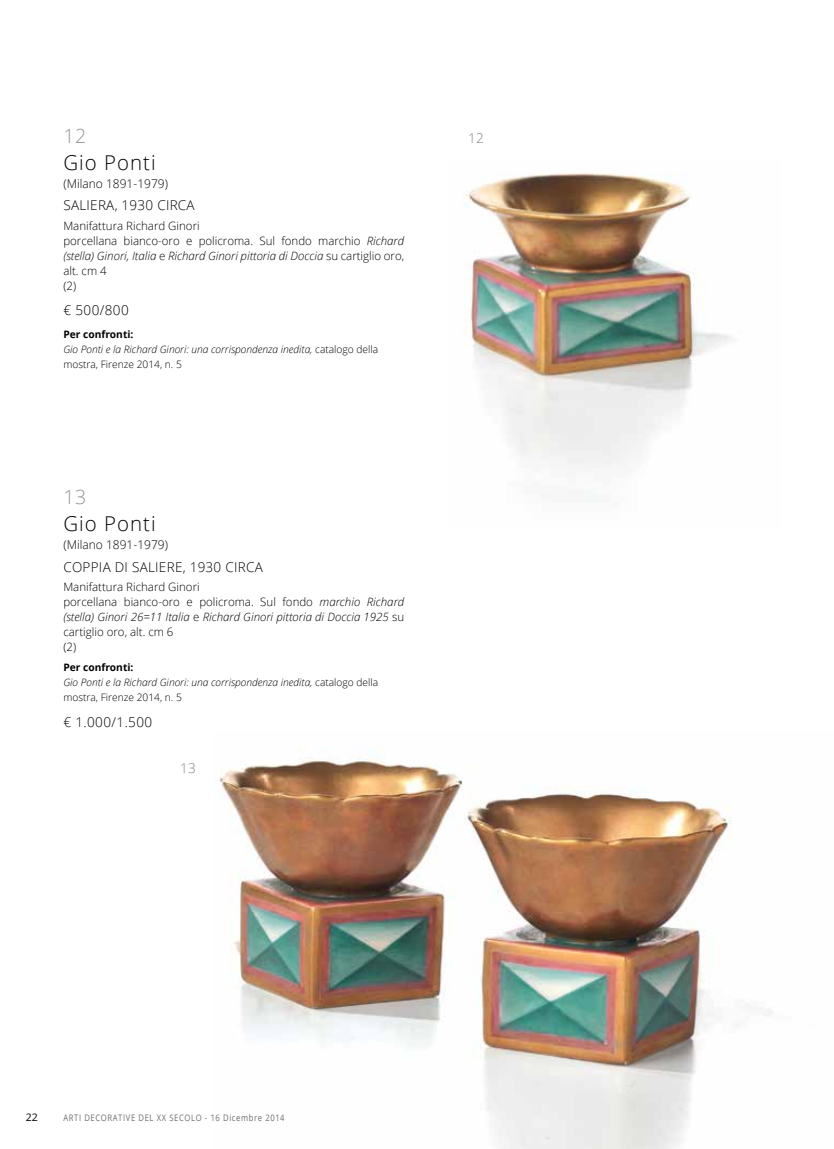
<style>
.page{position:relative;width:834px;height:1149px;background:#fff}
.page>*{position:absolute;margin:0;border:0;box-sizing:border-box;transform-origin:0 0}
.t1{font:300 20.4px "Open Sans";letter-spacing:.05em;color:#000}
.t2{font:300 19.5px "Open Sans";color:#939598}
.t3{font:300 13.5px "Open Sans";letter-spacing:.02em;color:#000}
.t4{font:300 13.5px "Open Sans";color:#808285}
.t5{font:300 12px "Open Sans";color:#000}
.t6{font:300 11.55px/15px "Open Sans";color:#000}
.t7{font:10.5px "Open Sans";color:#000}
.t8{font:italic 300 10.2px/15px "Open Sans";color:#000}
.t9{font:9px "Open Sans";letter-spacing:.08em;color:#6d6e71;scale:.85 1}
.s1{font-style:italic}
.s2{font-weight:700;font-style:normal}
.s3{font-style:normal}
</style>
<div class="page">
<img style="left:464px;top:173px;width:270px;height:330px">
<img style="left:219px;top:748px;width:555px;height:400px">
<h2 class="t2" style="left:63px;top:122px;width:24px">12</h2>
<h1 class="t1" style="left:63px;top:148px;width:94px">Gio Ponti</h1>
<p class="t5" style="left:63px;top:175px;width:106px">(Milano 1891-1979)</p>
<p class="t3" style="left:63px;top:196px;width:133px">SALIERA, 1930 CIRCA</p>
<p class="t6" style="left:63px;top:217px;width:342px">Manifattura Richard Ginori<br>porcellana bianco-oro e policroma. Sul fondo marchio <span class="s1">Richard (stella) Ginori, Italia</span> e <span class="s1">Richard Ginori pittoria di Doccia</span> su cartiglio oro, alt. cm 4<br>(2)</p>
<p class="t3" style="left:63px;top:301px;width:67px">€ 500/800</p>
<p class="t8" style="left:63px;top:326px;width:316px"><span class="s2">Per confronti:<br></span>Gio Ponti e la Richard Ginori: una corrispondenza inedita, <span class="s3">catalogo della mostra, Firenze 2014, n. 5</span></p>
<h2 class="t2" style="left:63px;top:483px;width:24px">13</h2>
<h1 class="t1" style="left:63px;top:510px;width:94px">Gio Ponti</h1>
<p class="t5" style="left:63px;top:536px;width:106px">(Milano 1891-1979)</p>
<p class="t3" style="left:63px;top:557px;width:201px">COPPIA DI SALIERE, 1930 CIRCA</p>
<p class="t6" style="left:63px;top:579px;width:342px">Manifattura Richard Ginori<br>porcellana bianco-oro e policroma. Sul fondo <span class="s1">marchio Richard (stella) Ginori 26=11 Italia</span> e <span class="s1">Richard Ginori pittoria di Doccia 1925</span> su cartiglio oro, alt. cm 6<br>(2)</p>
<p class="t8" style="left:63px;top:659px;width:316px"><span class="s2">Per confronti:<br></span>Gio Ponti e la Richard Ginori: una corrispondenza inedita, <span class="s3">catalogo della mostra, Firenze 2014, n. 5</span></p>
<p class="t3" style="left:63px;top:712px;width:90px">€ 1.000/1.500</p>
<p class="t4" style="left:180px;top:758px;width:17px">13</p>
<p class="t4" style="left:468px;top:129px;width:17px">12</p>
<p class="t7" style="left:26px;top:1109px;width:14px">22</p>
<p class="t9" style="left:63px;top:1110px;width:262px">ARTI DECORATIVE DEL XX SECOLO - 16 Dicembre 2014</p>
</div>
